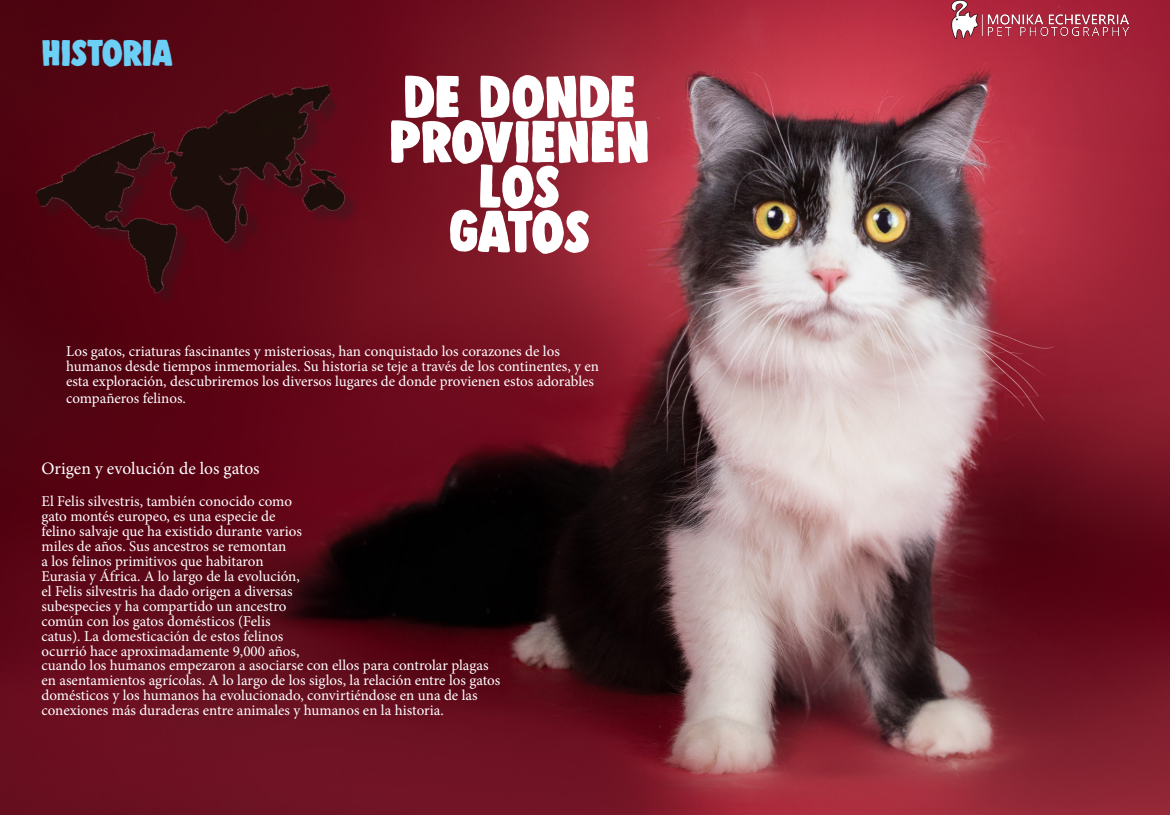
<style>
.page{position:relative;width:1170px;height:815px;background:#fff}
.page>*{position:absolute;margin:0;border:0;box-sizing:border-box;transform-origin:0 0}
.t1{font:60px/45px "DK Display Patrol";letter-spacing:-.02em;color:#fff;text-align:center}
.Titulo_de_capitulo{font:37.5px "DK Display Patrol";letter-spacing:-.03em;color:#6bcff6}
.t2{font:17.5px "Minion Pro";color:#fff}
.Estilo_de_párrafo_9{font:15px/14.9px "Minion Pro";color:#fff}
</style>
<div class="page">
<img style="left:0;top:0;width:1169px;height:815px">
<img style="left:19px;top:39px;width:361px;height:297px">
<img style="left:951px;top:0;width:177px;height:39px">
<p class="Titulo_de_capitulo" style="left:41px;top:31px;width:133px">HISTORIA</p>
<p class="t1" style="left:389px;top:74px;width:262px">DE DONDE<br>PROVIENEN<br>LOS</p>
<p class="t1" style="left:448px;top:209px;width:144px">GATOS</p>
<p class="Estilo_de_párrafo_9" style="left:66px;top:343px;width:534px">Los gatos, criaturas fascinantes y misteriosas, han conquistado los corazones de los humanos desde tiempos inmemoriales. Su historia se teje a través de los continentes, y en esta exploración, descubriremos los diversos lugares de donde provienen estos adorables</p>
<p class="Estilo_de_párrafo_9" style="left:66px;top:391px;width:121px">compañeros felinos.</p>
<p class="t2" style="left:41px;top:456px;width:220px">Origen y evolución de los gatos</p>
<p class="Estilo_de_párrafo_9" style="left:41px;top:494px;width:460px">El Felis silvestris, también conocido como<br>gato montés europeo, es una especie de<br>felino salvaje que ha existido durante varios<br>miles de años. Sus ancestros se remontan<br>a los felinos primitivos que habitaron<br>Eurasia y África. A lo largo de la evolución,<br>el Felis silvestris ha dado origen a diversas<br>subespecies y ha compartido un ancestro<br>común con los gatos domésticos (Felis<br>catus). La domesticación de estos felinos<br>ocurrió hace aproximadamente 9,000 años,<br>cuando los humanos empezaron a asociarse con ellos para controlar plagas en asentamientos agrícolas. A lo largo de los siglos, la relación entre los gatos domésticos y los humanos ha evolucionado, convirtiéndose en una de las conexiones más duraderas entre animales y humanos en la historia.</p>
</div>
